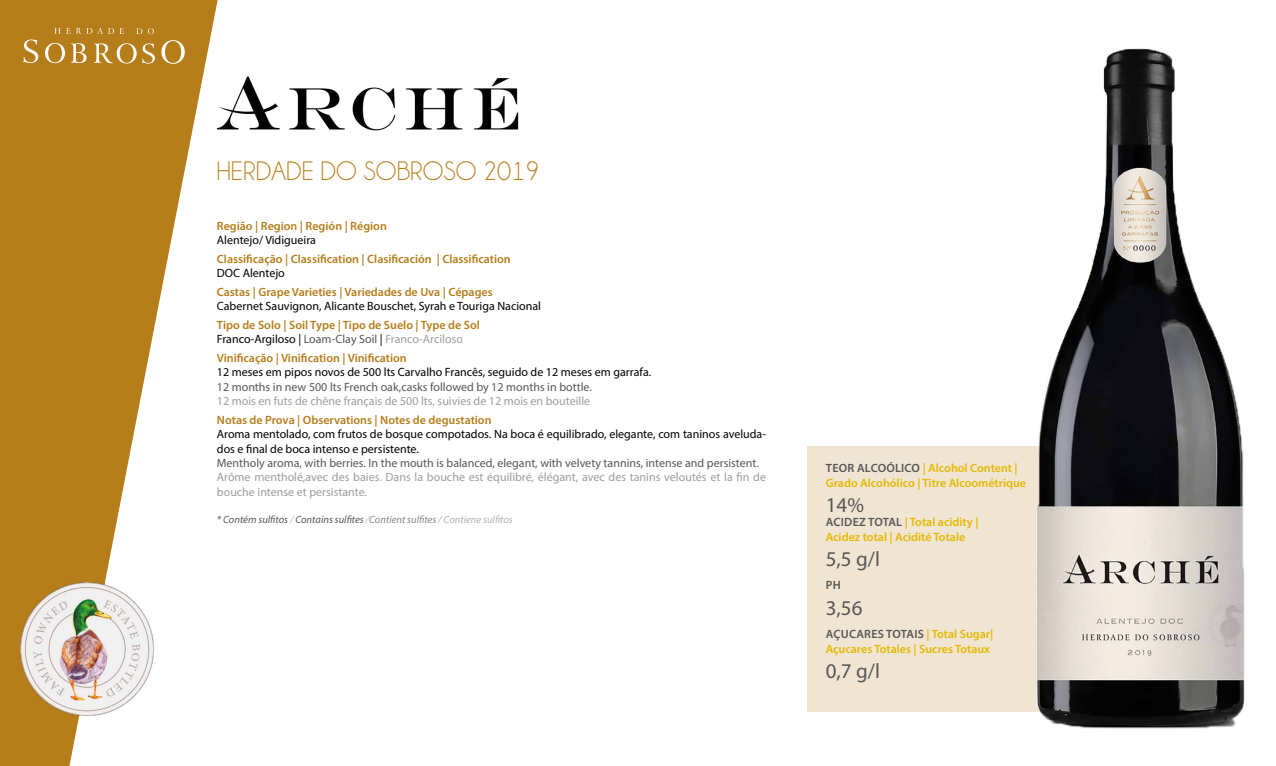
<style>
.page{position:relative;width:1276px;height:766px;background:#fff}
.page>*{position:absolute;margin:0;border:0;box-sizing:border-box;transform-origin:0 0}
.t1{font:26.85px "Champagne&Limousines";color:#b67d1b}
.t2{font:21px "Myriad Pro";color:#575756}
.t3{font:600 12px/14.4px "Myriad Pro";color:#b67d1b}
.t4{font:12px/14.4px "Myriad Pro";color:#000}
.t5{font:12px/14.4px "Myriad Pro";color:#9d9d9c}
.t6{font:600 12px/14.4px "Myriad Pro";color:#e6b800}
.t7{font:12px "Myriad Pro";color:#575756}
.t8{font:600 12px "Myriad Pro";color:#575756}
.t9{font:italic 10.5px "Myriad Pro";color:#575756}
.s1{font-weight:400;color:#000}
.s2{font-weight:400;color:#575756}
.s3{font-weight:400;color:#9d9d9c}
.s4{color:#b3b2b2}
.s5{color:#878787}
.s6{color:#575756}
</style>
<div class="page">
<div style="left:807px;top:447px;width:334px;height:264px;background:#f0e5d2"></div>
<svg style="left:0;top:0;width:218px;height:765px;fill:#b67d1b"></svg>
<svg style="left:23px;top:39px;width:15px;height:24px"></svg>
<svg style="left:45px;top:43px;width:20px;height:20px"></svg>
<svg style="left:71px;top:43px;width:16px;height:20px"></svg>
<svg style="left:94px;top:43px;width:61px;height:21px"></svg>
<svg style="left:161px;top:40px;width:24px;height:24px"></svg>
<svg style="left:54px;top:28px;width:70px;height:6px"></svg>
<svg style="left:136px;top:28px;width:6px;height:6px"></svg>
<svg style="left:148px;top:28px;width:6px;height:6px"></svg>
<img style="left:13px;top:574px;width:149px;height:149px">
<img style="left:1023px;top:48px;width:222px;height:681px">
<img style="left:217px;top:64px;width:302px;height:89px">
<h1 class="t1" style="left:217px;top:157px;width:324px">HERDADE DO SOBROSO 2019</h1>
<p class="t3" style="left:217px;top:218px;width:171px">Região | Region | Región | Région</p>
<p class="t4" style="left:217px;top:233px;width:101px">Alentejo/ Vidigueira</p>
<p class="t3" style="left:217px;top:251px;width:295px">Classificação | Classification | Clasificación | Classification</p>
<p class="t4" style="left:217px;top:266px;width:69px">DOC Alentejo</p>
<p class="t3" style="left:217px;top:284px;width:277px">Castas | Grape Varieties | Variedades de Uva | Cépages</p>
<p class="t4" style="left:217px;top:299px;width:326px">Cabernet Sauvignon, Alicante Bouschet, Syrah e Touriga Nacional</p>
<p class="t3" style="left:217px;top:317px;width:265px">Tipo de Solo | Soil Type | Tipo de Suelo | Type de Sol<br><span class="s1">Franco-Argiloso |</span> <span class="s2">Loam-Clay Soil</span> <span class="s1">|</span> <span class="s3">Franco-Arciloso</span></p>
<p class="t3" style="left:217px;top:350px;width:191px">Vinificação | Vinification | Vinification</p>
<p class="t4" style="left:217px;top:365px;width:436px">12 meses em pipos novos de 500 lts Carvalho Francês, seguido de 12 meses em garrafa.</p>
<p class="t7" style="left:217px;top:379px;width:376px">12 months in new 500 lts French oak,casks followed by 12 months in bottle.</p>
<p class="t5" style="left:217px;top:393px;width:375px">12 mois en futs de chêne français de 500 lts, suivies de 12 mois en bouteille</p>
<p class="t3" style="left:217px;top:412px;width:276px">Notas de Prova | Observations | Notes de degustation</p>
<p class="t4" style="left:217px;top:426px;width:550px">Aroma mentolado, com frutos de bosque compotados. Na boca é equilibrado, elegante, com taninos aveluda&shy;dos e final de boca intenso e persistente.</p>
<p class="t7" style="left:217px;top:455px;width:543px">Mentholy aroma, with berries. In the mouth is balanced, elegant, with velvety tannins, intense and persistent.</p>
<p class="t5" style="left:217px;top:470px;width:550px">Arôme mentholé,avec des baies. Dans la bouche est équilibré, élégant, avec des tanins veloutés et la fin de bouche intense et persistante.</p>
<p class="t9" style="left:217px;top:512px;width:297px">* Contém sulfitos <span class="s4">/</span> Contains sulfites <span class="s4">/</span><span class="s5">Contient sulfites</span> <span class="s4">/ Contiene sulfitos</span></p>
<p class="t6" style="left:826px;top:460px;width:202px"><span class="s6">TEOR ALCOÓLICO</span> | Alcohol Content |<br>Grado Alcohólico | Titre Alcoométrique</p>
<h2 class="t2" style="left:826px;top:492px;width:40px">14%</h2>
<p class="t6" style="left:826px;top:514px;width:154px"><span class="s6">ACIDEZ TOTAL</span> | Total acidity |<br>Acidez total | Acidité Totale</p>
<h2 class="t2" style="left:826px;top:546px;width:56px">5,5 g/l</h2>
<p class="t8" style="left:826px;top:577px;width:17px">PH</p>
<h2 class="t2" style="left:826px;top:594px;width:38px">3,56</h2>
<p class="t6" style="left:826px;top:626px;width:169px"><span class="s6">AÇUCARES TOTAIS</span> | Total Sugar|<br>Açucares Totales | Sucres Totaux</p>
<h2 class="t2" style="left:826px;top:657px;width:56px">0,7 g/l</h2>
</div>
